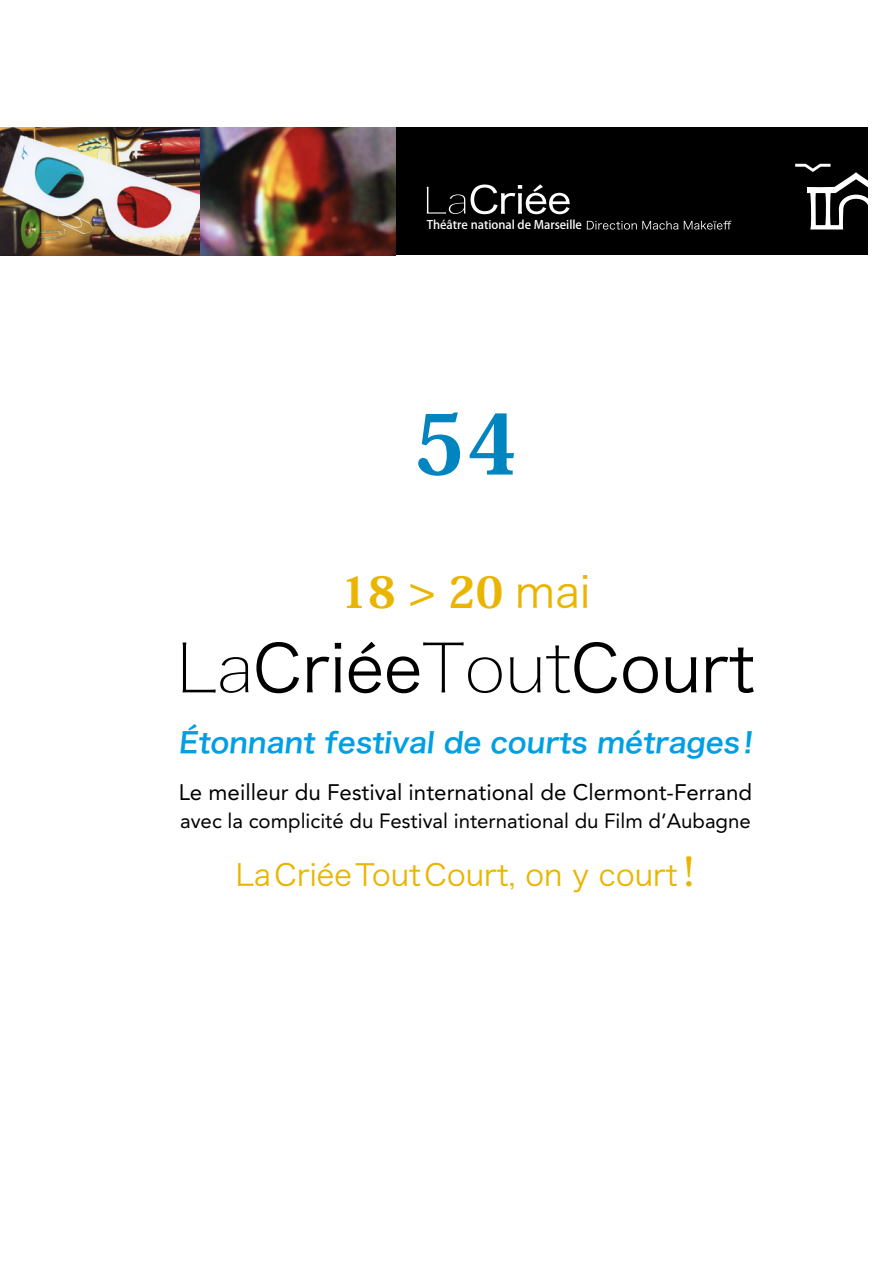
<style>
.page{position:relative;width:893px;height:1263px;background:#fff}
.page>*{position:absolute;margin:0;border:0;box-sizing:border-box;transform-origin:0 0}
.t1{font:800 82.5px "Koz Min Pro";color:#0085c0}
.t2{font:65.1px "Hira Kaku Pro W3";color:#000}
.t3{font:800 43.05px "Koz Min Pro";color:#eab500}
.t4{font:29.7px "Hira Kaku Pro W3";color:#eab500}
.t5{font:27.9px "Hira Kaku Pro W6";color:#009fe3}
.t6{font:22.35px "Avenir LT Std";color:#000}
.t7{font:20.4px "Avenir LT Std";color:#000}
.t8{font:500 11.85px "Koz Go Pro";color:#fff}
.s1{font-family:"Avenir LT Std";font-weight:500}
.s2{font-family:"Hira Kaku Pro W3";font-weight:400}
.s3{font-family:"Ukiyo E"}
.s4{font-family:"Minion Pro";font-weight:500;font-size:44.7px}
</style>
<div class="page">
<div style="left:0;top:128px;width:867px;height:127px;background:#000"></div>
<svg style="left:587px;top:221px;width:91px;height:9px"></svg>
<svg style="left:684px;top:221px;width:47px;height:9px"></svg>
<svg style="left:427px;top:187px;width:38px;height:27px"></svg>
<svg style="left:471px;top:184px;width:99px;height:30px"></svg>
<svg style="left:795px;top:164px;width:73px;height:65px"></svg>
<img style="left:0;top:128px;width:395px;height:127px">
<p class="t8" style="left:427px;top:217px;width:157px">Théâtre national de Marseille</p>
<h1 class="t1" style="left:413px;top:383px;width:107px">54</h1>
<h3 class="t3" style="left:341px;top:560px;width:251px">18 <span class="s1">&gt;</span> 20 <span class="s2">mai</span></h3>
<h2 class="t2" style="left:176px;top:610px;width:580px"><span class="s3">La</span>Criée<span class="s3">Tout</span>Court</h2>
<h3 class="t5" style="left:179px;top:717px;width:580px">Étonnant festival de courts métrages!</h3>
<p class="t6" style="left:179px;top:780px;width:575px">Le meilleur du Festival international de Clermont-Ferrand</p>
<p class="t7" style="left:180px;top:809px;width:572px">avec la complicité du Festival international du Film d’Aubagne</p>
<h3 class="t4" style="left:236px;top:849px;width:461px">La Criée Tout Court, on y court <span class="s4">!</span></h3>
</div>
